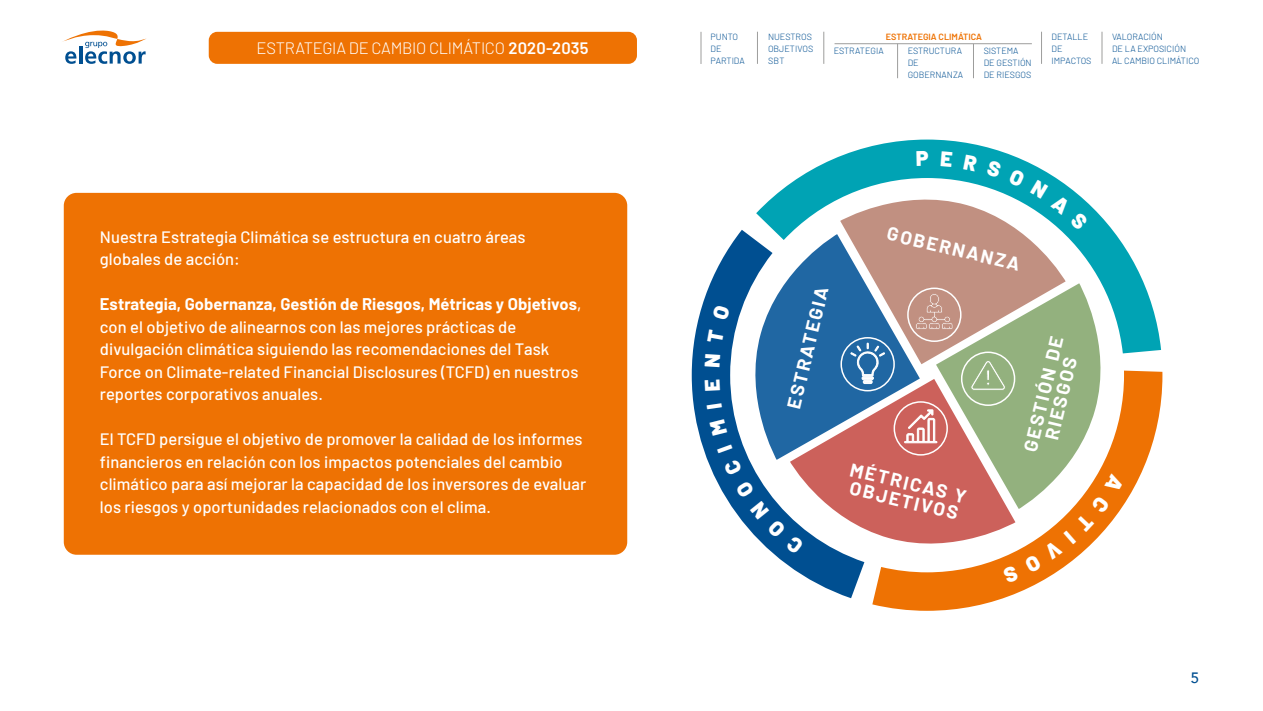
<style>
.page{position:relative;width:1263px;height:711px;background:#fff}
.page>*{position:absolute;margin:0;border:0;box-sizing:border-box;transform-origin:0 0}
.t1{font:700 18.3px/18px "Barlow";color:#fff;text-align:center}
.t2{font:500 16.5px/22.5px "Barlow";letter-spacing:.005em;color:#fff}
.t3{font:300 16.5px "Barlow";letter-spacing:-.015em;color:#fff}
.t4{font:500 15px "Avenir";color:#004f91}
.t5{font:300 9px/11.9px "Barlow";color:#004f91}
.t6{font:600 9px "Barlow";color:#ee7203}
.s1{font-weight:600}
.s2{font-weight:700}
</style>
<div class="page">
<div style="left:64px;top:193px;width:563px;height:361px;background:#ee7203;border-radius:13px"></div>
<svg style="left:692px;top:230px;width:172px;height:367px"></svg>
<svg style="left:756px;top:139px;width:405px;height:214px"></svg>
<svg style="left:872px;top:370px;width:290px;height:240px"></svg>
<svg style="left:742px;top:234px;width:178px;height:225px;fill:#2067a3"></svg>
<svg style="left:851px;top:364px;width:34px;height:14px"></svg>
<svg style="left:840px;top:186px;width:226px;height:178px;fill:#c19081"></svg>
<div style="left:907px;top:287px;width:54px;height:55px;border:2px solid #fff;border-radius:50%"></div>
<svg style="left:915px;top:293px;width:21px;height:36px"></svg>
<svg style="left:936px;top:283px;width:177px;height:190px;fill:#93b17e"></svg>
<div style="left:961px;top:351px;width:54px;height:54px;border:2px solid #fff;border-radius:50%"></div>
<svg style="left:970px;top:360px;width:36px;height:18px"></svg>
<svg style="left:790px;top:378px;width:225px;height:178px;fill:#cc615b"></svg>
<div style="left:893px;top:401px;width:55px;height:54px;border:2px solid #fff;border-radius:50%"></div>
<svg style="left:904px;top:409px;width:33px;height:34px"></svg>
<hr style="left:701px;top:32px;width:1px;height:32px;background:#9d9d9c">
<svg style="left:62px;top:30px;width:85px;height:34px"></svg>
<hr style="left:757px;top:32px;width:1px;height:32px;background:#9d9d9c">
<hr style="left:823px;top:32px;width:1px;height:32px;background:#9d9d9c">
<hr style="left:1102px;top:32px;width:1px;height:32px;background:#9d9d9c">
<div style="left:209px;top:32px;width:428px;height:32px;background:#ee7203;border-radius:9px"></div>
<hr style="left:897px;top:44px;width:1px;height:34px;background:#9d9d9c">
<hr style="left:834px;top:43px;width:198px;height:1px;background:#9d9d9c">
<hr style="left:973px;top:44px;width:1px;height:34px;background:#9d9d9c">
<hr style="left:1041px;top:32px;width:1px;height:32px;background:#9d9d9c">
<svg style="left:917px;top:151px;width:11px;height:15px"></svg>
<svg style="left:940px;top:151px;width:12px;height:16px"></svg>
<svg style="left:963px;top:154px;width:14px;height:17px"></svg>
<svg style="left:986px;top:160px;width:16px;height:18px"></svg>
<svg style="left:1008px;top:168px;width:80px;height:62px"></svg>
<svg style="left:1002px;top:473px;width:122px;height:110px"></svg>
<svg style="left:724px;top:459px;width:80px;height:95px"></svg>
<svg style="left:717px;top:444px;width:16px;height:8px"></svg>
<svg style="left:710px;top:419px;width:17px;height:16px"></svg>
<svg style="left:707px;top:402px;width:15px;height:6px"></svg>
<svg style="left:705px;top:379px;width:15px;height:12px"></svg>
<svg style="left:705px;top:354px;width:15px;height:13px"></svg>
<svg style="left:707px;top:329px;width:17px;height:14px"></svg>
<svg style="left:712px;top:304px;width:18px;height:16px"></svg>
<p class="t3" style="left:257px;top:36px;width:333px">ESTRATEGIA DE CAMBIO CLIMÁTICO <span class="s1">2020-2035</span></p>
<p class="t2" style="left:100px;top:224px;width:427px">Nuestra Estrategia Climática se estructura en cuatro áreas globales de acción:</p>
<p class="t2" style="left:100px;top:291px;width:483px"><span class="s2">Estrategia, Gobernanza, Gestión de Riesgos, Métricas y Objetivos</span>, con el objetivo de alinearnos con las mejores prácticas de divulgación climática siguiendo las recomendaciones del Task Force on Climate-related Financial Disclosures (TCFD) en nuestros reportes corporativos anuales.</p>
<p class="t2" style="left:100px;top:426px;width:488px">El TCFD persigue el objetivo de promover la calidad de los informes financieros en relación con los impactos potenciales del cambio climático para así mejorar la capacidad de los inversores de evaluar los riesgos y oportunidades relacionados con el clima.</p>
<p class="t5" style="left:711px;top:30px;width:36px">PUNTO<br>DE<br>PARTIDA</p>
<p class="t5" style="left:768px;top:30px;width:47px">NUESTROS<br>OBJETIVOS<br>SBT</p>
<p class="t5" style="left:1112px;top:30px;width:89px">VALORACIÓN<br>DE LA EXPOSICIÓN<br>AL CAMBIO CLIMÁTICO</p>
<p class="t6" style="left:886px;top:30px;width:97px">ESTRATEGIA CLIMÁTICA</p>
<p class="t5" style="left:1051px;top:30px;width:41px">DETALLE<br>DE<br>IMPACTOS</p>
<p class="t5" style="left:834px;top:44px;width:52px">ESTRATEGIA</p>
<p class="t5" style="left:908px;top:44px;width:57px">ESTRUCTURA<br>DE<br>GOBERNANZA</p>
<p class="t5" style="left:984px;top:44px;width:50px">SISTEMA<br>DE GESTIÓN<br>DE RIESGOS</p>
<p class="t1" style="left:784px;top:406px;width:126px;rotate:-77deg">ESTRATEGIA</p>
<p class="t1" style="left:890px;top:223px;width:137px;rotate:13deg">GOBERNANZA</p>
<p class="t1" style="left:852px;top:459px;width:121px;text-align:left;rotate:13deg">MÉTRICAS Y<br>OBJETIVOS</p>
<p class="t1" style="left:1020px;top:449px;width:119px;rotate:-77deg">GESTIÓN DE<br>RIESGOS</p>
<p class="t4" style="left:1191px;top:664px;width:10px">5</p>
</div>
